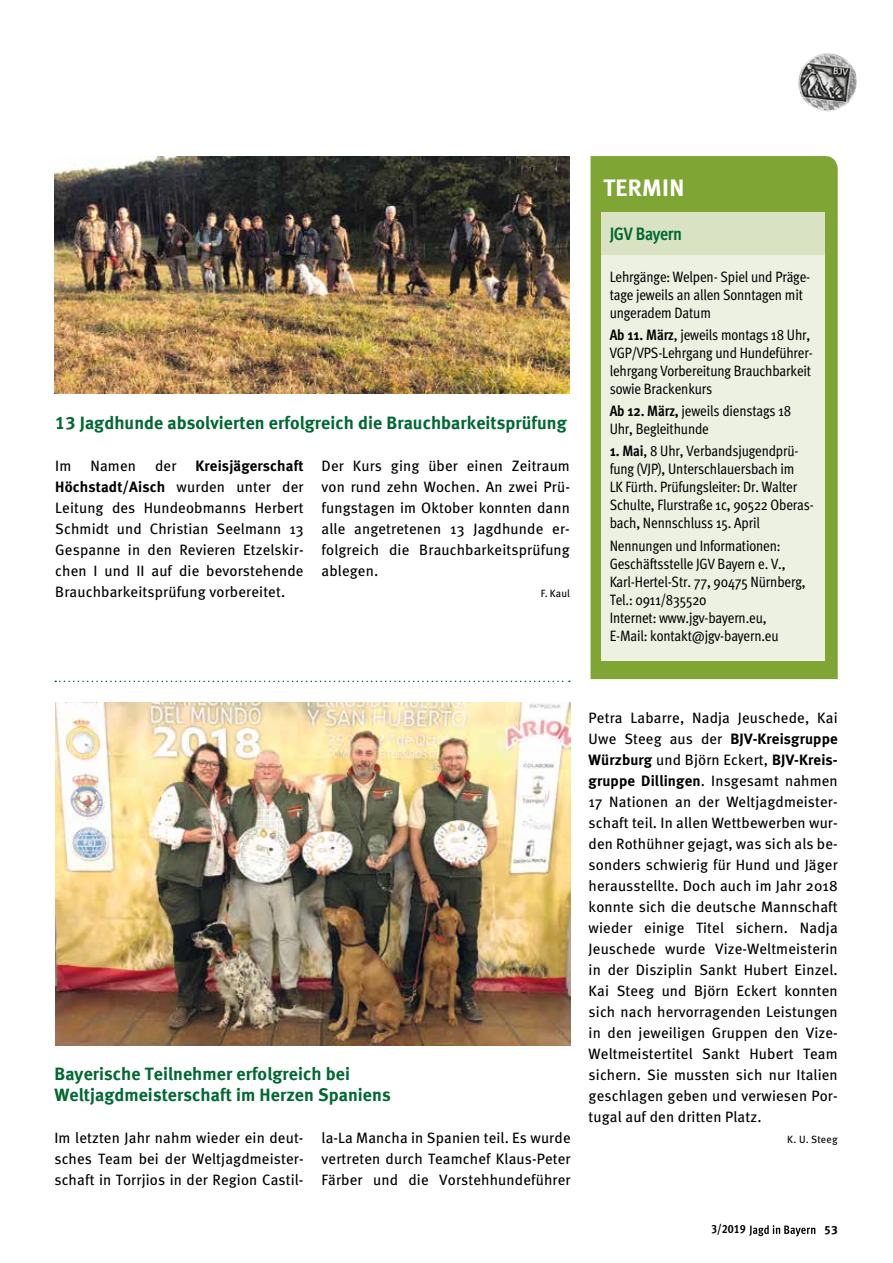
<style>
.page{position:relative;width:893px;height:1263px;background:#fff}
.page>*{position:absolute;margin:0;border:0;box-sizing:border-box;transform-origin:0 0}
.t1{font:24px "Meta Bold LF";letter-spacing:.015em;color:#fff}
.t2{font:18px/21px "Meta Bold LF";letter-spacing:.005em;color:#006832}
.t3{font:700 18px "Meta Cond";letter-spacing:-.02em;color:#006832}
.t4{font:15px/21px "Meta";letter-spacing:.01em;color:#000;text-align:justify}
.t5{font:15px/18px "Meta Cond";letter-spacing:-.01em;color:#000}
.t6{font:12px "Meta Cond Bold LF";color:#000}
.t7{font:12px "Meta Bold LF";color:#000}
.t8{font:10.5px "Meta";letter-spacing:.015em;color:#000}
.s1{font-weight:700}
</style>
<div class="page">
<svg style="left:749px;top:1225px;width:66px;height:11px"></svg>
<img style="left:798px;top:53px;width:59px;height:59px">
<img style="left:54px;top:156px;width:516px;height:237px">
<svg style="left:55px;top:681px;width:515px;height:1px"></svg>
<div style="left:590px;top:156px;width:248px;height:523px;background:#7fa635"></div>
<div style="left:601px;top:212px;width:224px;height:43px;background:#d9e3c3"></div>
<div style="left:601px;top:255px;width:224px;height:405px;background:#ecf1e2"></div>
<img style="left:55px;top:702px;width:515px;height:343px">
<p class="t2" style="left:55px;top:412px;width:513px">13 Jagdhunde absolvierten erfolgreich die Brauchbarkeitsprüfung</p>
<p class="t4" style="left:55px;top:455px;width:18px">Im</p>
<p class="t4" style="left:91px;top:455px;width:47px">Namen</p>
<p class="t4" style="left:155px;top:455px;width:23px">der</p>
<p class="t4" style="left:55px;top:455px;width:250px;text-indent:140px"><span class="s1">Kreisjägerschaft Höchstadt/Aisch</span> wurden unter der Leitung des Hundeobmanns Herbert Schmidt und Christian Seelmann 13<br>Gespanne in den Revieren Etzelskir&shy;chen I und II auf die bevorstehende Brauchbarkeitsprüfung vorbereitet.</p>
<p class="t4" style="left:322px;top:455px;width:250px">Der Kurs ging über einen Zeitraum von rund zehn Wochen. An zwei Prü&shy;fungstagen im Oktober konnten dann alle angetretenen 13 Jagdhunde er&shy;folgreich die Brauchbarkeitsprüfung ablegen.</p>
<p class="t8" style="left:541px;top:587px;width:31px">F. Kaul</p>
<h1 class="t1" style="left:603px;top:174px;width:82px">TERMIN</h1>
<p class="t3" style="left:610px;top:223px;width:74px">JGV Bayern</p>
<p class="t5" style="left:610px;top:267px;width:202px">Lehrgänge: Welpen- Spiel und Präge&shy;tage jeweils an allen Sonntagen mit ungeradem Datum</p>
<p class="t5" style="left:610px;top:325px;width:205px"><span class="s1">Ab 11. März</span>, jeweils montags 18 Uhr,<br>VGP/VPS-Lehrgang und Hundeführer&shy;lehrgang Vorbereitung Brauchbarkeit sowie Brackenkurs</p>
<p class="t5" style="left:610px;top:402px;width:183px"><span class="s1">Ab 12. März,</span> jeweils dienstags 18<br>Uhr, Begleithunde</p>
<p class="t5" style="left:610px;top:442px;width:206px"><span class="s1">1. Mai</span>, 8 Uhr, Verbandsjugendprü&shy;fung (VJP), Unterschlauersbach im<br>LK Fürth. Prüfungsleiter: Dr. Walter Schulte, Flurstraße 1c, 90522 Oberas&shy;bach, Nennschluss 15. April</p>
<p class="t5" style="left:610px;top:536px;width:197px">Nennungen und Informationen:<br>Geschäftsstelle JGV Bayern e. V.,<br>Karl-Hertel-Str. 77, 90475 Nürnberg,<br>Tel.: 0911/835520<br>Internet: www.jgv-bayern.eu,<br>E-Mail: kontakt@jgv-bayern.eu</p>
<p class="t2" style="left:54px;top:1063px;width:338px">Bayerische Teilnehmer erfolgreich bei<br>Weltjagdmeisterschaft im Herzen Spaniens</p>
<p class="t4" style="left:54px;top:1127px;width:251px">Im letzten Jahr nahm wieder ein deut&shy;sches Team bei der Weltjagdmeister&shy;schaft in Torrjios in der Region Castil-</p>
<p class="t4" style="left:322px;top:1127px;width:251px">la-La Mancha in Spanien teil. Es wurde vertreten durch Teamchef Klaus-Peter Färber und die Vorstehhundeführer</p>
<p class="t4" style="left:589px;top:707px;width:251px">Petra Labarre, Nadja Jeuschede, Kai Uwe Steeg aus der <span class="s1">BJV-Kreisgruppe Würzburg</span> und Björn Eckert, <span class="s1">BJV-Kreis&shy;gruppe Dillingen</span>. Insgesamt nahmen 17 Nationen an der Weltjagdmeister&shy;schaft teil. In allen Wettbewerben wur&shy;den Rothühner gejagt, was sich als be&shy;sonders schwierig für Hund und Jäger herausstellte. Doch auch im Jahr 2018 konnte sich die deutsche Mannschaft wieder einige Titel sichern. Nadja Jeuschede wurde Vize-Weltmeisterin in der Disziplin Sankt Hubert Einzel.<br>Kai Steeg und Björn Eckert konnten sich nach hervorragenden Leistungen in den jeweiligen Gruppen den Vize-Weltmeistertitel Sankt Hubert Team sichern. Sie mussten sich nur Italien geschlagen geben und verwiesen Por&shy;tugal auf den dritten Platz.</p>
<p class="t8" style="left:787px;top:1133px;width:52px">K. U. Steeg</p>
<p class="t6" style="left:711px;top:1222px;width:36px">3/2019</p>
<p class="t7" style="left:824px;top:1222px;width:15px">53</p>
</div>
